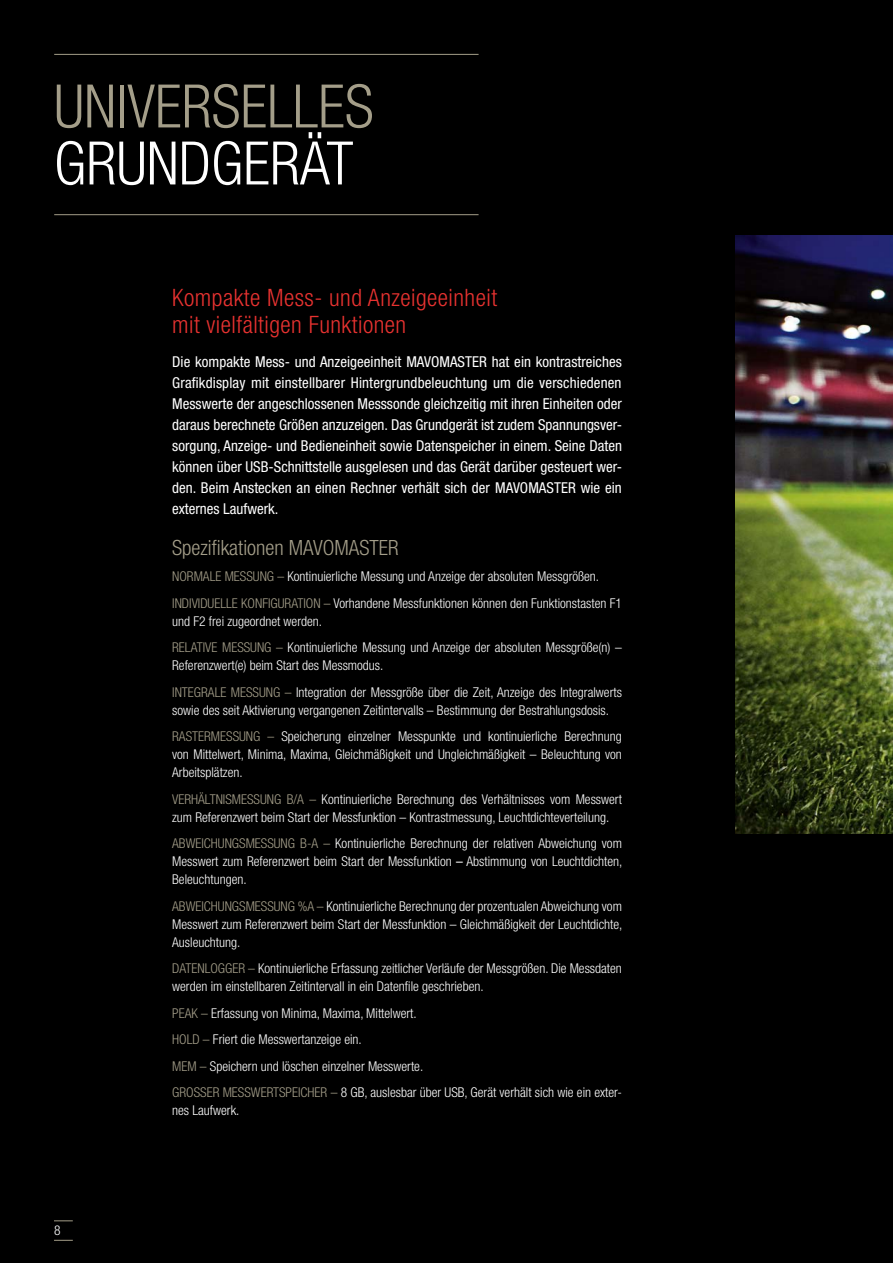
<style>
.page{position:relative;width:893px;height:1263px;background:#000}
.page>*{position:absolute;margin:0;border:0;box-sizing:border-box;transform-origin:0 0}
.t1{font:300 condensed 60px "Helvetica Neue LT Std";color:#a49e89}
.t2{font:300 condensed 60px "Helvetica Neue LT Std";color:#fff}
.t3{font:300 condensed 24px/27px "Helvetica Neue LT Std";letter-spacing:.02em;color:#e73230}
.t4{font:300 condensed 21px "Helvetica Neue LT Std";color:#a49e89}
.t5{font:condensed 15px/21px "Helvetica Neue LT Std";letter-spacing:.005em;color:#fff;text-align:justify}
.t6{font:300 condensed 13.5px/26.5px "Helvetica Neue LT Std";color:#fff}
.s1{color:#a49e89}
.s2{font-weight:400}
</style>
<div class="page">
<svg style="left:54px;top:1220px;width:19px;height:1px"></svg>
<svg style="left:54px;top:1240px;width:19px;height:1px"></svg>
<img style="left:736px;top:236px;width:157px;height:597px">
<hr style="left:54px;top:214px;width:425px;height:1px;background:#a49e89">
<hr style="left:54px;top:54px;width:425px;height:1px;background:#a49e89">
<h1 class="t1" style="left:54px;top:72px;width:321px">UNIVERSELLES</h1>
<h1 class="t2" style="left:54px;top:129px;width:301px">GRUNDGERÄT</h1>
<p class="t6" style="left:54px;top:1217px;width:8px">8</p>
<h2 class="t3" style="left:172px;top:284px;width:326px">Kompakte Mess- und Anzeigeeinheit mit vielfältigen Funktionen</h2>
<p class="t5" style="left:172px;top:351px;width:451px">Die kompakte Mess- und Anzeigeeinheit MAVOMASTER hat ein kontrastreiches Grafikdisplay mit einstellbarer Hintergrundbeleuchtung um die verschiedenen Messwerte der angeschlossenen Messsonde gleichzeitig mit ihren Einheiten oder daraus berechnete Größen anzuzeigen. Das Grundgerät ist zudem Spannungsver&shy;sorgung, Anzeige- und Bedieneinheit sowie Datenspeicher in einem. Seine Daten können über USB-Schnittstelle ausgelesen und das Gerät darüber gesteuert wer&shy;den. Beim Anstecken an einen Rechner verhält sich der MAVOMASTER wie ein externes Laufwerk.</p>
<h3 class="t4" style="left:172px;top:535px;width:228px">Spezifikationen MAVOMASTER</h3>
<p class="t6" style="left:172px;top:563px;width:451px"><span class="s1">NORMALE MESSUNG –</span> Kontinuierliche Messung und Anzeige der absoluten Messgrößen.<br><span class="s1">INDIVIDUELLE KONFIGURATION –</span> Vorhandene Messfunktionen können den Funktionstasten F1</p>
<p class="t6" style="left:172px;top:607px;width:451px">und F2 frei zugeordnet werden.<br><span class="s1">RELATIVE MESSUNG –</span> Kontinuierliche Messung und Anzeige der absoluten Messgröße(n) –</p>
<p class="t6" style="left:172px;top:652px;width:451px">Referenzwert(e) beim Start des Messmodus.<br><span class="s1">INTEGRALE MESSUNG –</span> Integration der Messgröße über die Zeit, Anzeige des Integralwerts</p>
<p class="t6" style="left:172px;top:696px;width:451px">sowie des seit Aktivierung vergangenen Zeitintervalls – Bestimmung der Bestrahlungsdosis.<br><span class="s1">RASTERMESSUNG –</span> Speicherung einzelner Messpunkte und kontinuierliche Berechnung</p>
<p class="t6" style="left:172px;top:745px;width:451px;line-height:18px">von Mittelwert, Minima, Maxima, Gleichmäßigkeit und Ungleichmäßigkeit – Beleuchtung von<br>Arbeitsplätzen.</p>
<p class="t6" style="left:172px;top:790px;width:451px;line-height:18px"><span class="s1">VERHÄLTNISMESSUNG B/A –</span> Kontinuierliche Berechnung des Verhältnisses vom Messwert zum Referenzwert beim Start der Messfunktion – Kontrastmessung, Leuchtdichteverteilung.</p>
<p class="t6" style="left:172px;top:834px;width:452px;line-height:18px;text-align:justify"><span class="s1">ABWEICHUNGSMESSUNG B-A –</span> Kontinuierliche Berechnung der relativen Abweichung vom Messwert zum Referenzwert beim Start der Messfunktion <span class="s2">–</span> Abstimmung von Leuchtdichten, Beleuchtungen.</p>
<p class="t6" style="left:172px;top:897px;width:452px;line-height:18px;text-align:justify"><span class="s1">ABWEICHUNGSMESSUNG %A –</span> Kontinuierliche Berechnung der prozentualen Abweichung vom Messwert zum Referenzwert beim Start der Messfunktion – Gleichmäßigkeit der Leuchtdichte, Ausleuchtung.</p>
<p class="t6" style="left:172px;top:959px;width:451px;line-height:18px"><span class="s1">DATENLOGGER –</span> Kontinuierliche Erfassung zeitlicher Verläufe der Messgrößen. Die Messdaten werden im einstellbaren Zeitintervall in ein Datenfile geschrieben.</p>
<p class="t6" style="left:172px;top:999px;width:451px"><span class="s1">PEAK –</span> Erfassung von Minima, Maxima, Mittelwert.<br><span class="s1">HOLD –</span> Friert die Messwertanzeige ein.<br><span class="s1">MEM –</span> Speichern und löschen einzelner Messwerte.<br><span class="s1">GROSSER MESSWERTSPEICHER –</span> 8 GB, auslesbar über USB, Gerät verhält sich wie ein exter-</p>
<p class="t6" style="left:172px;top:1097px;width:69px">nes Laufwerk.</p>
</div>
